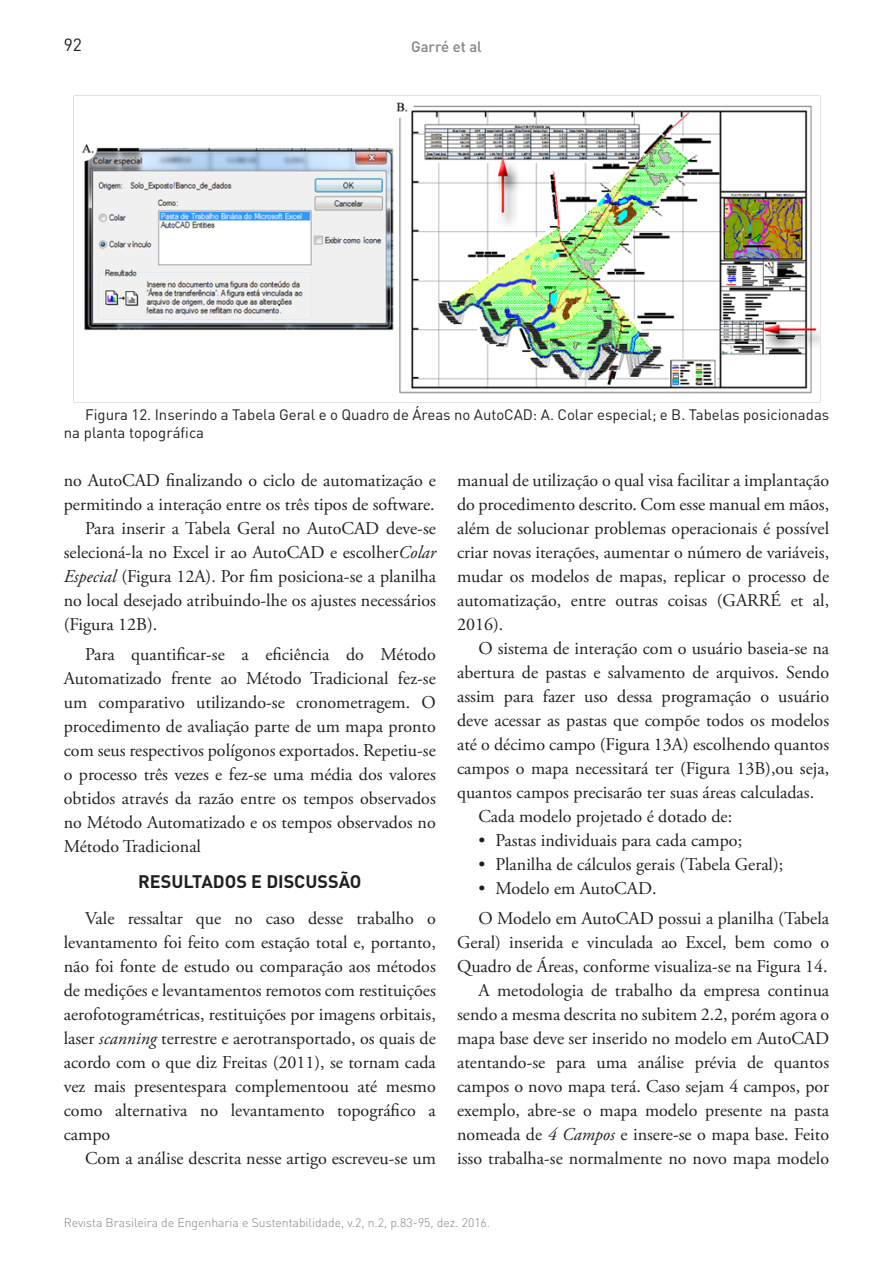
<style>
.page{position:relative;width:893px;height:1263px;background:#fff}
.page>*{position:absolute;margin:0;border:0;box-sizing:border-box;transform-origin:0 0}
.RBES_Corpo_de_texto{font:18px/24px "Adobe Garamond Pro";color:#231f20;text-align:justify}
.RBES_H1{font:700 18px "DIN";color:#231f20}
.t1{font:17.55px "DIN";color:#231f20}
.RBES_Figura_H1{font:15px/18px "DIN";color:#231f20}
.t2{font:500 14.85px "DIN";color:#808285}
.t3{font:300 12.3px "DIN";color:#808285}
.s1{font-style:italic}
</style>
<div class="page">
<img style="left:73px;top:95px;width:747px;height:308px">
<p class="t1" style="left:64px;top:34px;width:20px">92</p>
<p class="t2" style="left:411px;top:37px;width:72px">Garré et al</p>
<p class="RBES_Figura_H1" style="left:64px;top:405px;width:767px;text-indent:21px">Figura 12. Inserindo a Tabela Geral e o Quadro de Áreas no AutoCAD: A. Colar especial; e B. Tabelas posicionadas na planta topográfica</p>
<p class="RBES_Corpo_de_texto" style="left:64px;top:469px;width:374px">no AutoCAD finalizando o ciclo de automatização e permitindo a interação entre os três tipos de software.</p>
<p class="RBES_Corpo_de_texto" style="left:64px;top:517px;width:374px;text-indent:21px">Para inserir a Tabela Geral no AutoCAD deve-se selecioná-la no Excel ir ao AutoCAD e escolher<span class="s1">Colar Especial</span> (Figura 12A). Por fim posiciona-se a planilha no local desejado atribuindo-lhe os ajustes necessários (Figura 12B).</p>
<p class="RBES_Corpo_de_texto" style="left:64px;top:643px;width:374px;text-indent:21px">Para quantificar-se a eficiência do Método Automatizado frente ao Método Tradicional fez-se um comparativo utilizando-se cronometragem. O procedimento de avaliação parte de um mapa pronto com seus respectivos polígonos exportados. Repetiu-se o processo três vezes e fez-se uma média dos valores obtidos através da razão entre os tempos observados no Método Automatizado e os tempos observados no Método Tradicional</p>
<p class="RBES_H1" style="left:138px;top:870px;width:225px">RESULTADOS E DISCUSSÃO</p>
<p class="RBES_Corpo_de_texto" style="left:64px;top:907px;width:374px;text-indent:21px">Vale ressaltar que no caso desse trabalho o levantamento foi feito com estação total e, portanto, não foi fonte de estudo ou comparação aos métodos de medições e levantamentos remotos com restituições aerofotogramétricas, restituições por imagens orbitais, laser <span class="s1">scanning</span> terrestre e aerotransportado, os quais de acordo com o que diz Freitas (2011), se tornam cada vez mais presentespara complementoou até mesmo como alternativa no levantamento topográfico a campo</p>
<p class="RBES_Corpo_de_texto" style="left:85px;top:1147px;width:352px">Com a análise descrita nesse artigo escreveu-se um</p>
<p class="RBES_Corpo_de_texto" style="left:457px;top:469px;width:374px">manual de utilização o qual visa facilitar a implantação do procedimento descrito. Com esse manual em mãos, além de solucionar problemas operacionais é possível criar novas iterações, aumentar o número de variáveis, mudar os modelos de mapas, replicar o processo de automatização, entre outras coisas (GARRÉ et al, 2016).</p>
<p class="RBES_Corpo_de_texto" style="left:457px;top:637px;width:374px;text-indent:21px">O sistema de interação com o usuário baseia-se na abertura de pastas e salvamento de arquivos. Sendo assim para fazer uso dessa programação o usuário deve acessar as pastas que compõe todos os modelos até o décimo campo (Figura 13A) escolhendo quantos campos o mapa necessitará ter (Figura 13B),ou seja, quantos campos precisarão ter suas áreas calculadas.</p>
<p class="RBES_Corpo_de_texto" style="left:478px;top:805px;width:255px">Cada modelo projetado é dotado de:</p>
<p class="RBES_Corpo_de_texto" style="left:478px;top:829px;width:265px">• Pastas individuais para cada campo;</p>
<p class="RBES_Corpo_de_texto" style="left:478px;top:853px;width:306px">• Planilha de cálculos gerais (Tabela Geral);</p>
<p class="RBES_Corpo_de_texto" style="left:478px;top:877px;width:180px">• Modelo em AutoCAD.</p>
<p class="RBES_Corpo_de_texto" style="left:457px;top:907px;width:374px;text-indent:21px">O Modelo em AutoCAD possui a planilha (Tabela Geral) inserida e vinculada ao Excel, bem como o Quadro de Áreas, conforme visualiza-se na Figura 14.</p>
<p class="RBES_Corpo_de_texto" style="left:457px;top:979px;width:374px;text-indent:21px">A metodologia de trabalho da empresa continua sendo a mesma descrita no subitem 2.2, porém agora o mapa base deve ser inserido no modelo em AutoCAD atentando-se para uma análise prévia de quantos campos o novo mapa terá. Caso sejam 4 campos, por exemplo, abre-se o mapa modelo presente na pasta nomeada de <span class="s1">4 Campos</span> e insere-se o mapa base. Feito isso trabalha-se normalmente no novo mapa modelo</p>
<p class="t3" style="left:64px;top:1215px;width:428px">Revista Brasileira de Engenharia e Sustentabilidade, v.2, n.2, p.83-95, dez. 2016.</p>
</div>
